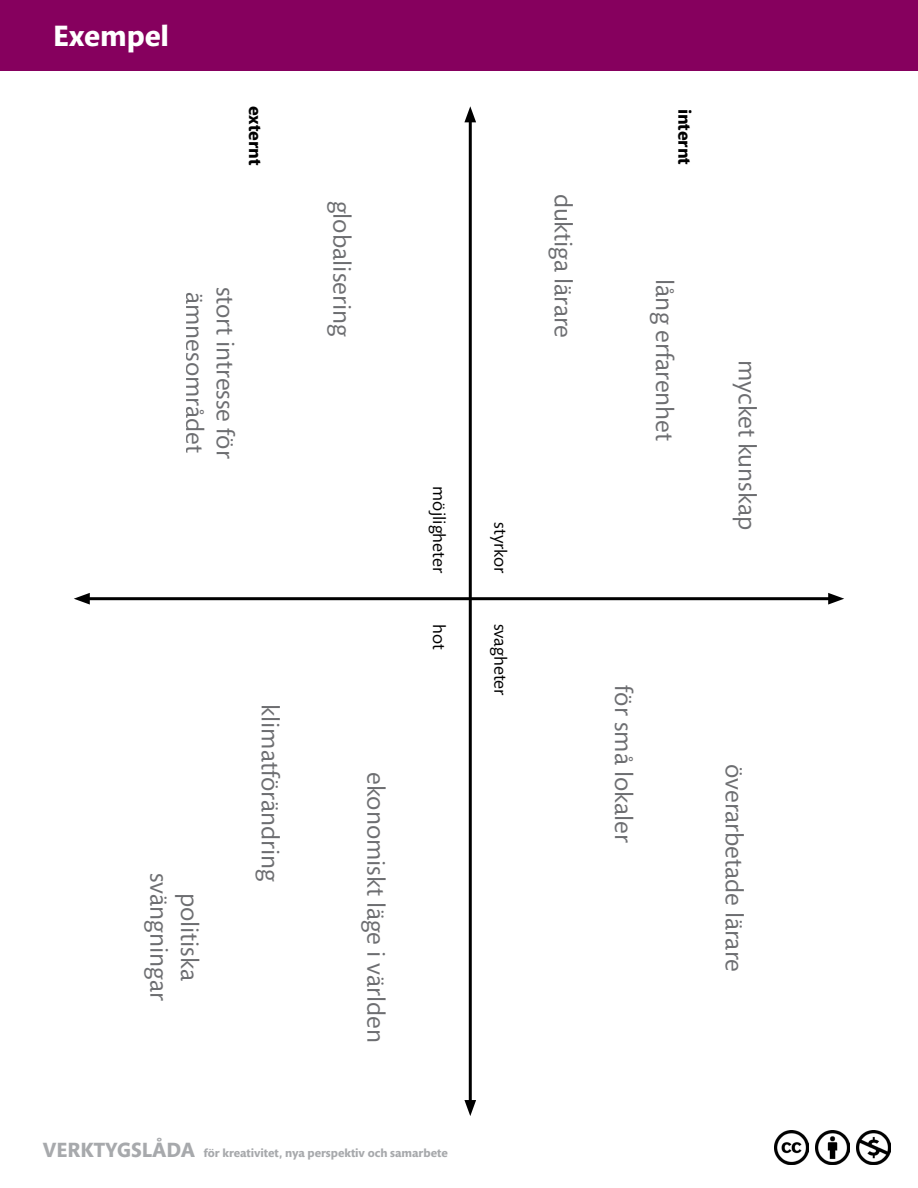
<style>
.page{position:relative;width:918px;height:1188px;background:#fff}
.page>*{position:absolute;margin:0;border:0;box-sizing:border-box;transform-origin:0 0}
.t1{font:700 30px "Mundo Sans Std";color:#fff}
.t2{font:25.5px/30.6px "Mundo Sans Std";color:#6d6e71;text-align:center}
.t3{font:18px "Mundo Sans Std";color:#000}
.t4{font:700 18px "Mundo Sans Std";color:#000}
.t5{font:700 12px "Mundo Sans Std";color:#a7a9ac}
.s1{font-size:21px}
</style>
<div class="page">
<div style="left:0;top:0;width:918px;height:71px;background:#86005e"></div>
<img style="left:815px;top:1131px;width:34px;height:34px">
<img style="left:774px;top:1131px;width:34px;height:34px">
<img style="left:857px;top:1131px;width:33px;height:34px">
<hr style="left:469px;top:117px;width:3px;height:989px;background:#000">
<svg style="left:464px;top:106px;width:12px;height:16px"></svg>
<svg style="left:464px;top:1100px;width:12px;height:16px"></svg>
<hr style="left:84px;top:597px;width:750px;height:3px;background:#000">
<svg style="left:828px;top:593px;width:16px;height:12px"></svg>
<svg style="left:74px;top:593px;width:16px;height:12px"></svg>
<p class="t1" style="left:53px;top:19px;width:117px">Exempel</p>
<p class="t2" style="left:210px;top:292px;width:163px;rotate:90deg">ämnesområdet</p>
<p class="t2" style="left:240px;top:287px;width:173px;rotate:90deg">stort intresse för</p>
<p class="t4" style="left:266px;top:106px;width:60px;rotate:90deg">externt</p>
<p class="t4" style="left:695px;top:109px;width:57px;rotate:90deg">internt</p>
<p class="t2" style="left:357px;top:201px;width:137px;rotate:90deg">globalisering</p>
<p class="t2" style="left:578px;top:194px;width:146px;rotate:90deg">duktiga lärare</p>
<p class="t3" style="left:449px;top:486px;width:88px;rotate:90deg">möjligheter</p>
<p class="t3" style="left:511px;top:522px;width:53px;rotate:90deg">styrkor</p>
<p class="t2" style="left:680px;top:279px;width:163px;rotate:90deg">lång erfarenhet</p>
<p class="t2" style="left:205px;top:873px;width:129px;rotate:90deg">politiska svängningar</p>
<p class="t2" style="left:285px;top:704px;width:179px;rotate:90deg">klimatförändring</p>
<p class="t2" style="left:391px;top:772px;width:273px;rotate:90deg">ekonomiskt läge i världen</p>
<p class="t3" style="left:449px;top:624px;width:27px;rotate:90deg">hot</p>
<p class="t3" style="left:511px;top:624px;width:73px;rotate:90deg">svagheter</p>
<p class="t2" style="left:639px;top:685px;width:159px;rotate:90deg">för små lokaler</p>
<p class="t2" style="left:762px;top:360px;width:171px;rotate:90deg">mycket kunskap</p>
<p class="t2" style="left:749px;top:764px;width:209px;rotate:90deg">överarbetade lärare</p>
<p class="t5" style="left:43px;top:1146px;width:406px"><span class="s1">VERKTYGSLÅDA</span> för kreativitet, nya perspektiv och samarbete</p>
</div>
